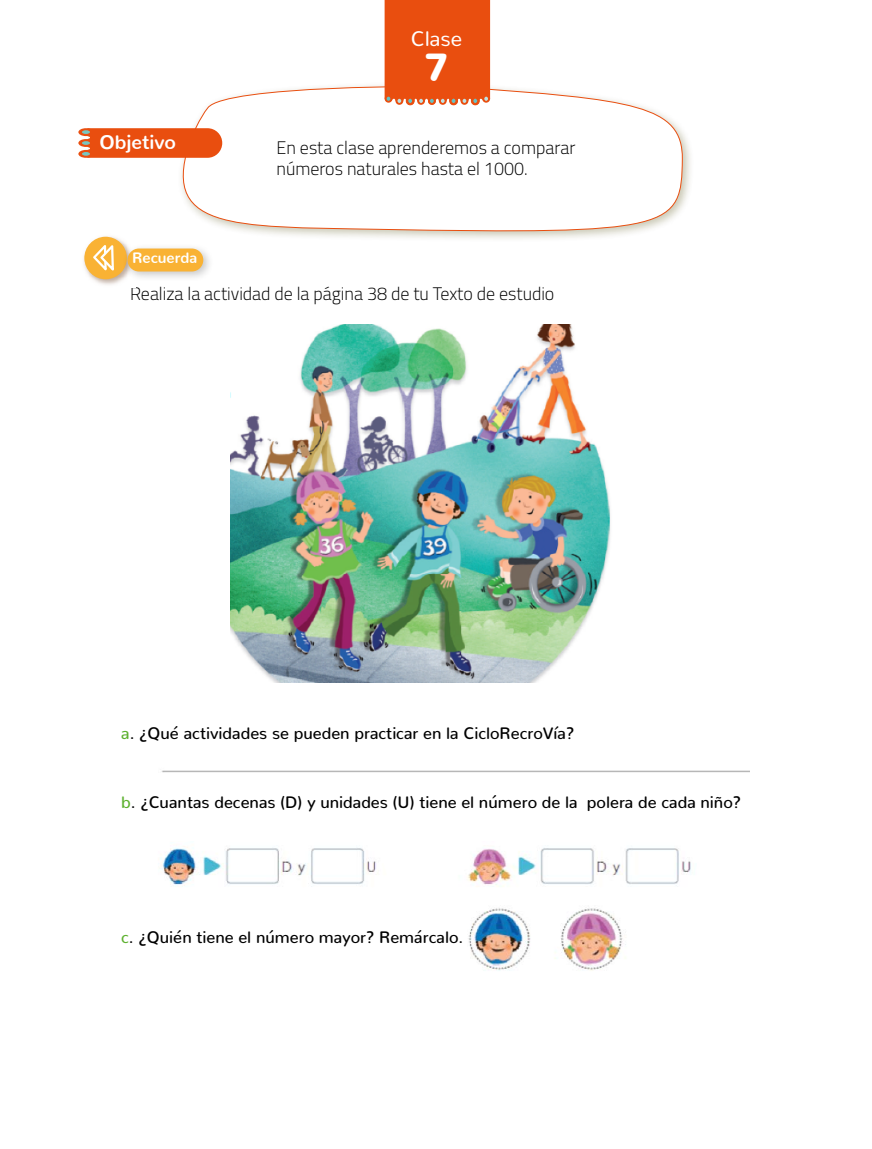
<style>
.page{position:relative;width:872px;height:1149px;background:#fff}
.page>*{position:absolute;margin:0;border:0;box-sizing:border-box;transform-origin:0 0}
.t1{font:900 39px "Nunito";color:#fff}
.t2{font:21px "Nunito";color:#fff}
.t3{font:700 19.5px "Nunito";color:#fff}
.t4{font:300 18px/21px "Cairo";color:#000}
.t5{font:500 16.5px "Nunito";color:#000}
.t6{font:700 15px "Nunito";color:#fff}
.s1{color:#5eb130}
</style>
<div class="page">
<div style="left:177px;top:80px;width:517px;height:162px;background:#494500;opacity:.3"></div>
<svg style="left:177px;top:85px;width:506px;height:150px"></svg>
<div style="left:449px;top:96px;width:9px;height:9px;border:1px solid #e94e0f;border-radius:50%"></div>
<div style="left:450px;top:97px;width:7px;height:8px;background:#e94e0f;border-radius:50%"></div>
<div style="left:471px;top:97px;width:8px;height:8px;background:#e94e0f;border-radius:50%"></div>
<div style="left:406px;top:96px;width:8px;height:9px;border:1px solid #e94e0f;border-radius:50%"></div>
<svg style="left:381px;top:0;width:112px;height:104px;background:#e95b21"></svg>
<svg style="left:78px;top:128px;width:16px;height:8px"></svg>
<svg style="left:78px;top:139px;width:16px;height:8px"></svg>
<svg style="left:78px;top:150px;width:16px;height:8px"></svg>
<svg style="left:82px;top:125px;width:143px;height:36px"></svg>
<img style="left:83px;top:236px;width:40px;height:49px">
<div style="left:84px;top:236px;width:43px;height:43px;background:#f9b234;border-radius:50%"></div>
<svg style="left:93px;top:245px;width:21px;height:25px"></svg>
<div style="left:122px;top:242px;width:92px;height:40px;background:#000;opacity:.23"></div>
<div style="left:127px;top:248px;width:76px;height:23px;background:#f9b234;border-radius:11px"></div>
<img style="left:230px;top:324px;width:381px;height:358px">
<img style="left:160px;top:770px;width:590px;height:201px">
<div style="left:117px;top:785px;width:626px;height:55px;background:#fff"></div>
<div style="left:114px;top:916px;width:352px;height:60px;background:#fff"></div>
<p class="t3" style="left:99px;top:125px;width:78px">Objetivo</p>
<p class="t6" style="left:132px;top:244px;width:66px">Recuerda</p>
<p class="t2" style="left:411px;top:20px;width:53px">Clase</p>
<h1 class="t1" style="left:424px;top:31px;width:26px">7</h1>
<p class="t4" style="left:276px;top:137px;width:300px">En esta clase aprenderemos a comparar números naturales hasta el 1000.</p>
<p class="t4" style="left:130px;top:283px;width:426px">Realiza la actividad de la página 38 de tu Texto de estudio</p>
<p class="t5" style="left:121px;top:719px;width:455px"><span class="s1">a</span>. ¿Qué actividades se pueden practicar en la CicloRecroVía?</p>
<p class="t5" style="left:121px;top:787px;width:621px"><span class="s1">b</span>. ¿Cuantas decenas (D) y unidades (U) tiene el número de la polera de cada niño?</p>
<p class="t5" style="left:121px;top:922px;width:344px"><span class="s1">c</span>. ¿Quién tiene el número mayor? Remárcalo.</p>
</div>
